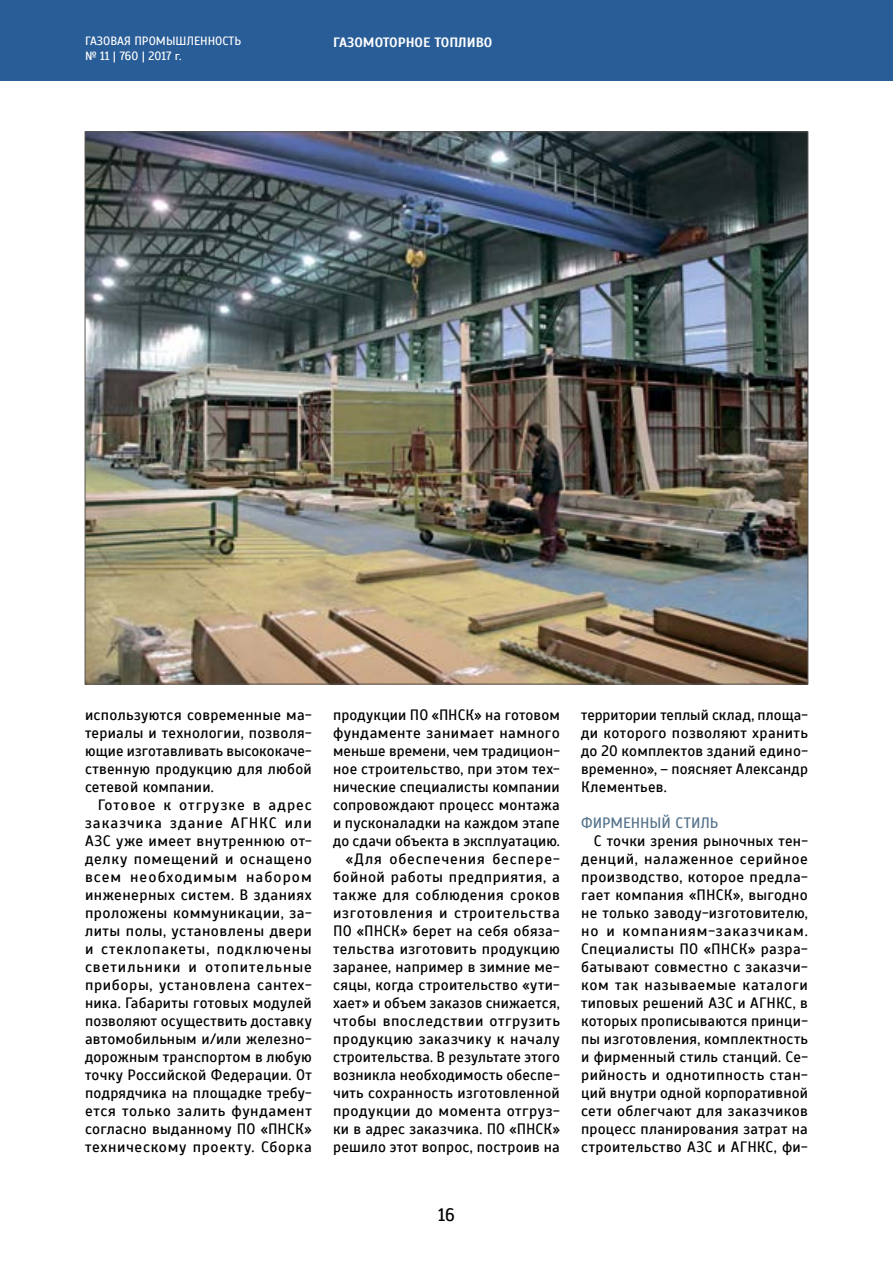
<style>
.page{position:relative;width:893px;height:1263px;background:#fff}
.page>*{position:absolute;margin:0;border:0;box-sizing:border-box;transform-origin:0 0}
.t1{font:18px "Scada";color:#000}
.t2{font:15px/18px "Scada";letter-spacing:.015em;color:#000;text-align:justify}
.t3{font:15px "Scada";letter-spacing:-.005em;color:#54728b}
.t4{font:700 13.5px "Scada";color:#fff}
.t5{font:12px/14.4px "Scada";color:#fff}
</style>
<div class="page">
<div style="left:0;top:0;width:893px;height:81px;background:#295d97"></div>
<img style="left:87px;top:133px;width:719px;height:549px">
<p class="t5" style="left:85px;top:34px;width:158px">ГАЗОВАЯ ПРОМЫШЛЕННОСТЬ № 11 | 760 | 2017 г.</p>
<p class="t4" style="left:333px;top:34px;width:161px">ГАЗОМОТОРНОЕ ТОПЛИВО</p>
<p class="t2" style="left:85px;top:706px;width:228px">используются современные ма&shy;териалы и технологии, позволя&shy;ющие изготавливать высококаче&shy;ственную продукцию для любой сетевой компании.</p>
<p class="t2" style="left:85px;top:796px;width:228px;text-indent:13px">Готовое к отгрузке в адрес заказчика здание АГНКС или АЗС уже имеет внутреннюю от&shy;делку помещений и оснащено всем необходимым набором инженерных систем. В зданиях проложены коммуникации, за&shy;литы полы, установлены двери и стеклопакеты, подключены светильники и отопительные приборы, установлена сантех&shy;ника. Габариты готовых модулей позволяют осуществить доставку автомобильным и/или железно&shy;дорожным транспортом в любую точку Российской Федерации. От подрядчика на площадке требу&shy;ется только залить фундамент согласно выданному ПО «ПНСК» техническому проекту. Сборка</p>
<p class="t2" style="left:333px;top:706px;width:228px;text-align:right">продукции ПО «ПНСК» на готовом фундаменте занимает намного меньше времени, чем традицион&shy;ное строительство, при этом тех&shy;нические специалисты компании сопровождают процесс монтажа и пусконаладки на каждом этапе до сдачи объекта в эксплуатацию. «Для обеспечения беспере&shy;бойной работы предприятия, а также для соблюдения сроков изготовления и строительства<br>ПО «ПНСК» берет на себя обяза&shy;тельства изготовить продукцию заранее, например в зимние ме&shy;сяцы, когда строительство «ути&shy;хает» и объем заказов снижается, чтобы впоследствии отгрузить продукцию заказчику к началу строительства. В результате этого возникла необходимость обеспе&shy;чить сохранность изготовленной продукции до момента отгруз&shy;ки в адрес заказчика. ПО «ПНСК» решило этот вопрос, построив на</p>
<p class="t2" style="left:581px;top:706px;width:228px">территории теплый склад, площа&shy;ди которого позволяют хранить до 20 комплектов зданий едино&shy;временно», – поясняет Александр Клементьев.</p>
<p class="t3" style="left:581px;top:814px;width:139px">ФИРМЕННЫЙ СТИЛЬ</p>
<p class="t2" style="left:581px;top:832px;width:228px;text-indent:13px">С точки зрения рыночных тен&shy;денций, налаженное серийное производство, которое предла&shy;гает компания «ПНСК», выгодно не только заводу-изготовителю, но и компаниям-заказчикам.<br>Специалисты ПО «ПНСК» разра&shy;батывают совместно с заказчи&shy;ком так называемые каталоги типовых решений АЗС и АГНКС, в которых прописываются принци&shy;пы изготовления, комплектность и фирменный стиль станций. Се&shy;рийность и однотипность стан&shy;ций внутри одной корпоративной сети облегчают для заказчиков процесс планирования затрат на строительство АЗС и АГНКС, фи-</p>
<p class="t1" style="left:438px;top:1204px;width:18px">16</p>
</div>
